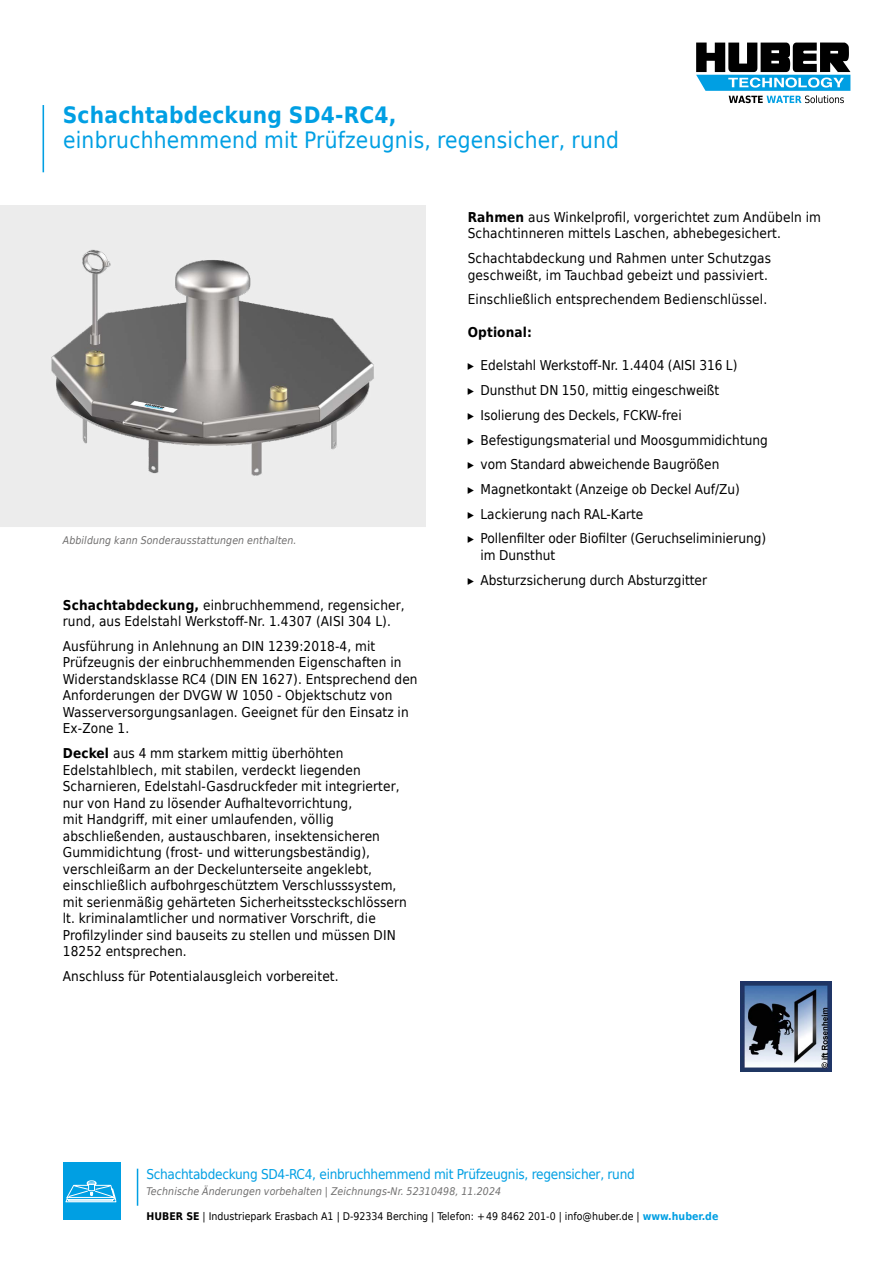
<style>
.page{position:relative;width:893px;height:1263px;background:#fff}
.page>*{position:absolute;margin:0;border:0;box-sizing:border-box;transform-origin:0 0}
.t1{font:22.5px "Huber Tec";letter-spacing:.01em;color:#009fe3}
.t2{font:700 22.5px "Huber Tec";letter-spacing:.01em;color:#009fe3}
.t3{font:13.5px/16.5px "Huber Tec";letter-spacing:.01em;color:#000}
.t4{font:13.5px "Huber Tec";letter-spacing:-.02em;color:#009fe3}
.t5{font:700 13.5px "Huber Tec";letter-spacing:.01em;color:#000}
.t6{font:italic 10.5px "Huber Tec";letter-spacing:.01em;color:#706f6f}
.t7{font:10.5px "Huber Tec";color:#000}
.s1{font-weight:700}
.s2{font-weight:700;color:#009fe3}
</style>
<div class="page">
<svg style="left:696px;top:43px;width:154px;height:60px"></svg>
<hr style="left:137px;top:1169px;width:1px;height:37px;background:#009fe3">
<div style="left:63px;top:1162px;width:58px;height:58px;background:#009fe3"></div>
<hr style="left:43px;top:105px;width:1px;height:67px;background:#009fe3">
<svg style="left:65px;top:1180px;width:52px;height:22px"></svg>
<img style="left:0;top:205px;width:425px;height:322px">
<img style="left:741px;top:981px;width:90px;height:91px">
<h1 class="t2" style="left:63px;top:96px;width:335px">Schachtabdeckung SD4-RC4,</h1>
<h1 class="t1" style="left:63px;top:121px;width:558px">einbruchhemmend mit Prüfzeugnis, regensicher, rund</h1>
<p class="t6" style="left:63px;top:532px;width:235px">Abbildung kann Sonderausstattungen enthalten.</p>
<p class="t3" style="left:63px;top:596px;width:343px"><span class="s1">Schachtabdeckung,</span> einbruchhemmend, regensicher, rund, aus Edelstahl Werkstoff-Nr. 1.4307 (AISI 304 L).</p>
<p class="t3" style="left:63px;top:637px;width:356px">Ausführung in Anlehnung an DIN 1239:2018-4, mit Prüfzeugnis der einbruchhemmenden Eigenschaften in Widerstandsklasse RC4 (DIN EN 1627). Entsprechend den Anforderungen der DVGW W 1050 - Objektschutz von Wasserversorgungsanlagen. Geeignet für den Einsatz in Ex-Zone 1.</p>
<p class="t3" style="left:63px;top:744px;width:345px"><span class="s1">Deckel</span> aus 4 mm starkem mittig überhöhten Edelstahlblech, mit stabilen, verdeckt liegenden Scharnieren, Edelstahl-Gasdruckfeder mit integrierter, nur von Hand zu lösender Aufhaltevorrichtung,<br>mit Handgriff, mit einer umlaufenden, völlig abschließenden, austauschbaren, insektensicheren Gummidichtung (frost- und witterungsbeständig), verschleißarm an der Deckelunterseite angeklebt, einschließlich aufbohrgeschütztem Verschlusssystem, mit serienmäßig gehärteten Sicherheitssteckschlössern lt. kriminalamtlicher und normativer Vorschrift, die Profilzylinder sind bauseits zu stellen und müssen DIN 18252 entsprechen.</p>
<p class="t3" style="left:63px;top:967px;width:277px">Anschluss für Potentialausgleich vorbereitet.</p>
<p class="t3" style="left:468px;top:208px;width:355px"><span class="s1">Rahmen</span> aus Winkelprofil, vorgerichtet zum Andübeln im<br>Schachtinneren mittels Laschen, abhebegesichert.</p>
<p class="t3" style="left:468px;top:249px;width:305px">Schachtabdeckung und Rahmen unter Schutzgas geschweißt, im Tauchbad gebeizt und passiviert.</p>
<p class="t3" style="left:468px;top:290px;width:301px">Einschließlich entsprechendem Bedienschlüssel.</p>
<p class="t5" style="left:468px;top:321px;width:66px">Optional:</p>
<p class="t3" style="left:468px;top:352px;width:302px;line-height:24.8px">▸ Edelstahl Werkstoff-Nr. 1.4404 (AISI 316 L)<br>▸ Dunsthut DN 150, mittig eingeschweißt<br>▸ Isolierung des Deckels, FCKW-frei<br>▸ Befestigungsmaterial und Moosgummidichtung ▸ vom Standard abweichende Baugrößen<br>▸ Magnetkontakt (Anzeige ob Deckel Auf/Zu)<br>▸ Lackierung nach RAL-Karte<br>▸ Pollenfilter oder Biofilter (Geruchseliminierung)</p>
<p class="t3" style="left:468px;top:542px;width:241px;line-height:24.8px;text-indent:13px">im Dunsthut<br>▸ Absturzsicherung durch Absturzgitter</p>
<p class="t4" style="left:146px;top:1163px;width:490px">Schachtabdeckung SD4-RC4, einbruchhemmend mit Prüfzeugnis, regensicher, rund</p>
<p class="t6" style="left:146px;top:1184px;width:356px">Technische Änderungen vorbehalten | Zeichnungs-Nr. 52310498, 11.2024</p>
<p class="t7" style="left:147px;top:1208px;width:573px"><span class="s1">HUBER SE</span> | Industriepark Erasbach A1 | D-92334 Berching | Telefon: +49 8462 201-0 | info@huber.de | <span class="s2">www.huber.de</span></p>
</div>
